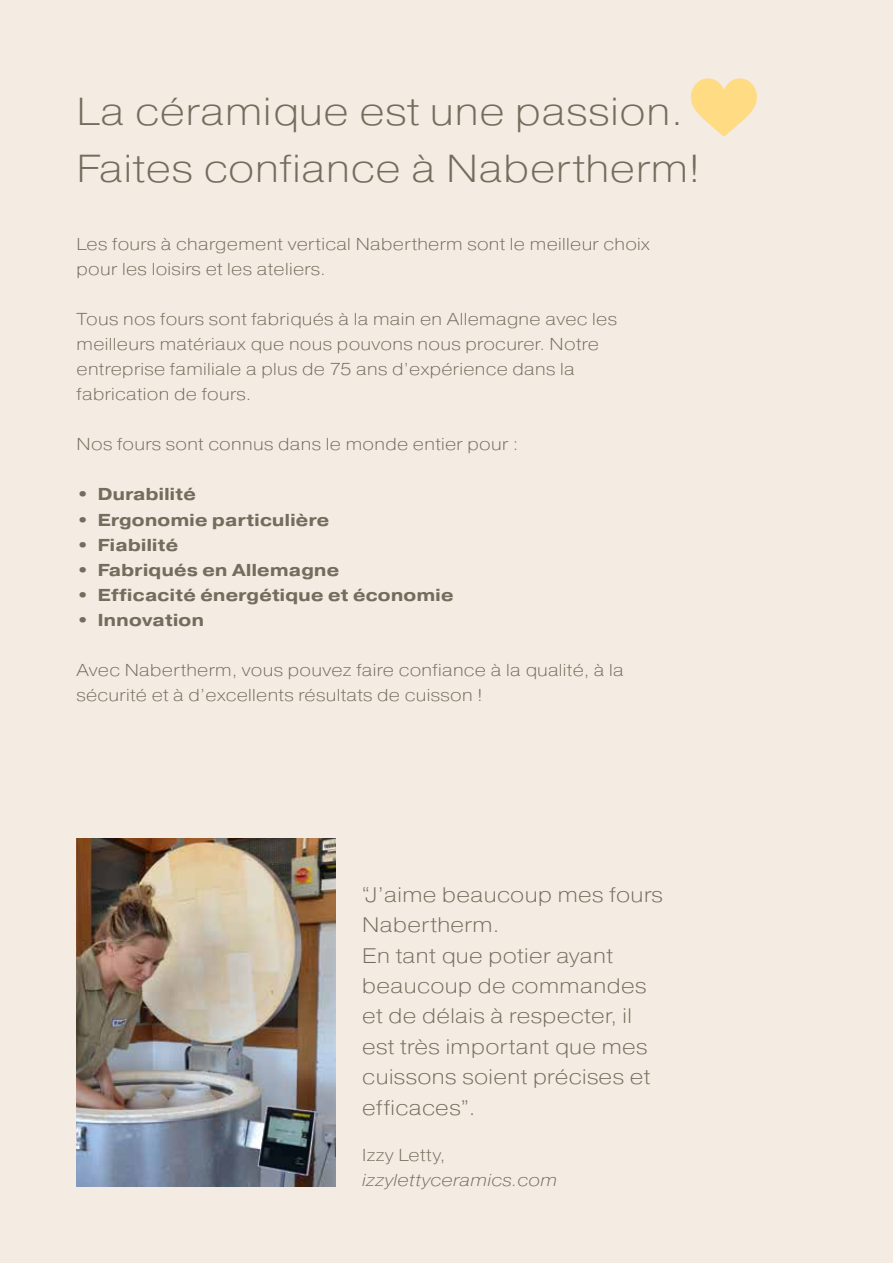
<style>
.page{position:relative;width:893px;height:1263px;background:#f4ebe2}
.page>*{position:absolute;margin:0;border:0;box-sizing:border-box;transform-origin:0 0}
.t1{font:200 39px/56.6px "Pragmatica Extended";letter-spacing:.02em;color:#736d5d}
.t2{font:200 21px/30.5px "Pragmatica Extended";letter-spacing:.02em;color:#736d5d}
.t3{font:200 17.25px/25px "Pragmatica Extended";letter-spacing:.02em;color:#736d5d}
.t4{font:700 17.25px "Pragmatica Extended";letter-spacing:.02em;color:#736d5d}
.t5{font:17.25px "Pragmatica Extended Extra Light Ob";letter-spacing:.02em;color:#736d5d}
</style>
<div class="page">
<hr style="left:892px;top:0;width:1px;height:1263px;background:#b48057">
<img style="left:77px;top:838px;width:259px;height:348px">
<svg style="left:691px;top:78px;width:66px;height:58px"></svg>
<h1 class="t1" style="left:77px;top:83px;width:625px">La céramique est une passion.<br>Faites confiance à Nabertherm!</h1>
<p class="t3" style="left:77px;top:232px;width:575px">Les fours à chargement vertical Nabertherm sont le meilleur choix pour les loisirs et les ateliers.</p>
<p class="t3" style="left:77px;top:307px;width:542px">Tous nos fours sont fabriqués à la main en Allemagne avec les meilleurs matériaux que nous pouvons nous procurer. Notre entreprise familiale a plus de 75 ans d’expérience dans la fabrication de fours.</p>
<p class="t3" style="left:77px;top:432px;width:443px">Nos fours sont connus dans le monde entier pour :</p>
<p class="t4" style="left:77px;top:483px;width:121px">• Durabilité</p>
<p class="t4" style="left:77px;top:508px;width:254px">• Ergonomie particulière</p>
<p class="t4" style="left:77px;top:533px;width:103px">• Fiabilité</p>
<p class="t4" style="left:77px;top:558px;width:264px">• Fabriqués en Allemagne</p>
<p class="t4" style="left:77px;top:583px;width:378px">• Efficacité énergétique et économie</p>
<p class="t4" style="left:77px;top:608px;width:129px">• Innovation</p>
<p class="t3" style="left:77px;top:657px;width:549px">Avec Nabertherm, vous pouvez faire confiance à la qualité, à la sécurité et à d’excellents résultats de cuisson !</p>
<p class="t2" style="left:362px;top:879px;width:302px">“J’aime beaucoup mes fours<br>Nabertherm.<br>En tant que potier ayant beaucoup de commandes et de délais à respecter, il est très important que mes cuissons soient précises et efficaces”.</p>
<p class="t3" style="left:362px;top:1143px;width:84px">Izzy Letty,</p>
<p class="t5" style="left:362px;top:1170px;width:196px">izzylettyceramics.com</p>
</div>
